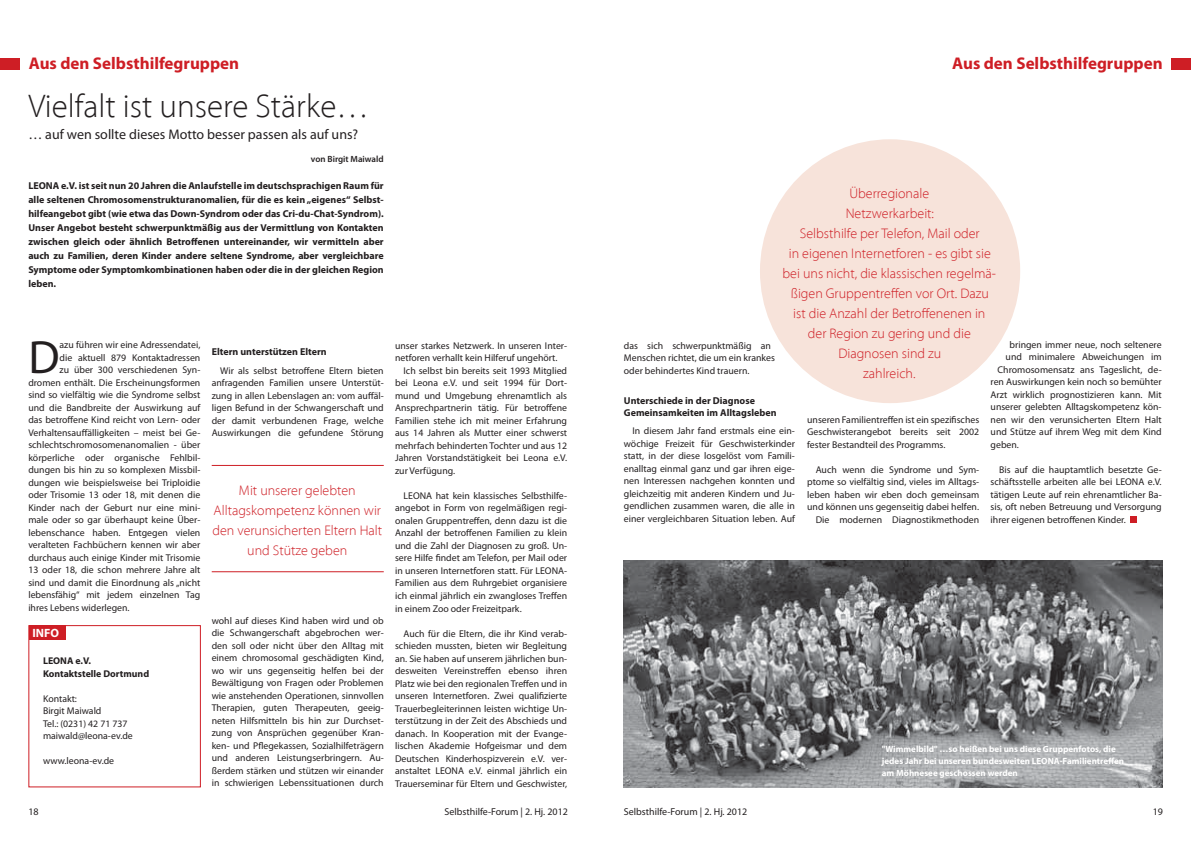
<style>
.page{position:relative;width:1191px;height:842px;background:#fff}
.page>*{position:absolute;margin:0;border:0;box-sizing:border-box;transform-origin:0 0}
.t1{font:46.9px "Myriad Pro";color:#231f20}
.t2{font:300 33px "Myriad Pro";color:#231f20}
.t3{font:700 17px "Myriad Pro";color:#ce1e25}
.t4{font:300 14px/20px "Myriad Pro";color:#ce1e25;text-align:center}
.t5{font:14px "Myriad Pro";color:#231f20}
.t6{font:700 12px "Myriad Pro";color:#fff}
.t7{font:700 10px/14px "Myriad Pro";color:#231f20;text-align:justify}
.t8{font:10px "Myriad Pro";color:#231f20}
.t9{font:9.8px/12.5px "Myriad Pro";color:#231f20;text-align:justify}
.t10{font:700 9.8px/12.5px "Myriad Pro";color:#231f20}
.t11{font:700 9px/12px "Myriad Pro";color:#fff}
.t12{font:600 9px "Myriad Pro";color:#231f20}
</style>
<div class="page">
<img style="left:624px;top:561px;width:538px;height:226px">
<div style="left:28px;top:625px;width:173px;height:162px;border:1px solid #ce1e25"></div>
<div style="left:29px;top:626px;width:37px;height:14px;background:#ce1e25"></div>
<hr style="left:212px;top:465px;width:172px;height:1px;background:#ce1e25">
<hr style="left:212px;top:571px;width:172px;height:1px;background:#ce1e25">
<div style="left:760px;top:139px;width:260px;height:264px;background:#f7e3da;border-radius:50%"></div>
<div style="left:1129px;top:516px;width:7px;height:7px;background:#ce1e25"></div>
<div style="left:0;top:58px;width:20px;height:11px;background:#ce1e25"></div>
<div style="left:1171px;top:58px;width:20px;height:11px;background:#ce1e25"></div>
<h3 class="t3" style="left:29px;top:57px;width:212px">Aus den Selbsthilfegruppen</h3>
<h3 class="t3" style="left:952px;top:57px;width:212px">Aus den Selbsthilfegruppen</h3>
<h2 class="t2" style="left:28px;top:92px;width:342px">Vielfalt ist unsere Stärke…</h2>
<h3 class="t5" style="left:28px;top:129px;width:331px">… auf wen sollte dieses Motto besser passen als auf uns?</h3>
<p class="t12" style="left:311px;top:155px;width:74px">von Birgit Maiwald</p>
<p class="t7" style="left:28px;top:180px;width:357px">LEONA e.V. ist seit nun 20 Jahren die Anlaufstelle im deutschsprachigen Raum für alle seltenen Chromosomenstrukturanomalien, für die es kein „eigenes“ Selbst&shy;hilfeangebot gibt (wie etwa das Down-Syndrom oder das Cri-du-Chat-Syndrom).<br>Unser Angebot besteht schwerpunktmäßig aus der Vermittlung von Kontakten zwischen gleich oder ähnlich Betroffenen untereinander, wir vermitteln aber auch zu Familien, deren Kinder andere seltene Syndrome, aber vergleichbare Symptome oder Symptomkombinationen haben oder die in der gleichen Region leben.</p>
<h1 class="t1" style="left:28px;top:340px;width:33px">D</h1>
<p class="t9" style="left:60px;top:340px;width:142px">azu führen wir eine Adressendatei,</p>
<p class="t9" style="left:60px;top:352px;width:142px">die aktuell 879 Kontaktadressen</p>
<p class="t9" style="left:60px;top:365px;width:142px">zu über 300 verschiedenen Syn-</p>
<p class="t9" style="left:28px;top:377px;width:173px">dromen enthält. Die Erscheinungsformen</p>
<p class="t9" style="left:28px;top:390px;width:173px">sind so vielfältig wie die Syndrome selbst</p>
<p class="t9" style="left:28px;top:402px;width:173px">und die Bandbreite der Auswirkung auf</p>
<p class="t9" style="left:28px;top:415px;width:173px">das betroffene Kind reicht von Lern- oder</p>
<p class="t9" style="left:28px;top:427px;width:173px">Verhaltensauffälligkeiten – meist bei Ge-</p>
<p class="t9" style="left:28px;top:440px;width:173px">schlechtschromosomenanomalien - über</p>
<p class="t9" style="left:28px;top:452px;width:173px">körperliche oder organische Fehlbil-</p>
<p class="t9" style="left:28px;top:465px;width:173px">dungen bis hin zu so komplexen Missbil-</p>
<p class="t9" style="left:28px;top:477px;width:173px">dungen wie beispielsweise bei Triploidie</p>
<p class="t9" style="left:28px;top:490px;width:173px">oder Trisomie 13 oder 18, mit denen die</p>
<p class="t9" style="left:28px;top:502px;width:173px">Kinder nach der Geburt nur eine mini-</p>
<p class="t9" style="left:28px;top:515px;width:173px">male oder so gar überhaupt keine Über-</p>
<p class="t9" style="left:28px;top:527px;width:173px">lebenschance haben. Entgegen vielen</p>
<p class="t9" style="left:28px;top:540px;width:173px">veralteten Fachbüchern kennen wir aber</p>
<p class="t9" style="left:28px;top:552px;width:173px">durchaus auch einige Kinder mit Trisomie</p>
<p class="t9" style="left:28px;top:565px;width:173px">13 oder 18, die schon mehrere Jahre alt</p>
<p class="t9" style="left:28px;top:577px;width:173px">sind und damit die Einordnung als „nicht</p>
<p class="t9" style="left:28px;top:590px;width:173px">lebensfähig“ mit jedem einzelnen Tag</p>
<p class="t9" style="left:28px;top:602px;width:103px">ihres Lebens widerlegen.</p>
<p class="t6" style="left:32px;top:628px;width:28px">INFO</p>
<p class="t10" style="left:43px;top:656px;width:108px">LEONA e.V.<br>Kontaktstelle Dortmund</p>
<p class="t9" style="left:43px;top:693px;width:91px;text-align:left">Kontakt:<br>Birgit Maiwald<br>Tel.: (0231) 42 71 737 maiwald@leona-ev.de</p>
<p class="t9" style="left:43px;top:756px;width:73px">www.leona-ev.de</p>
<p class="t7" style="left:212px;top:346px;width:117px">Eltern unterstützen Eltern</p>
<p class="t9" style="left:212px;top:365px;width:173px;text-indent:9px">Wir als selbst betroffene Eltern bieten anfragenden Familien unsere Unterstüt&shy;zung in allen Lebenslagen an: vom auffäl&shy;ligen Befund in der Schwangerschaft und der damit verbundenen Frage, welche Auswirkungen die gefundene Störung</p>
<h3 class="t4" style="left:212px;top:482px;width:171px">Mit unserer gelebten<br>Alltagskompetenz können wir den verunsicherten Eltern Halt und Stütze geben</h3>
<p class="t9" style="left:212px;top:615px;width:173px">wohl auf dieses Kind haben wird und ob die Schwangerschaft abgebrochen wer&shy;den soll oder nicht über den Alltag mit einem chromosomal geschädigten Kind, wo wir uns gegenseitig helfen bei der Bewältigung von Fragen oder Problemen wie anstehenden Operationen, sinnvollen Therapien, guten Therapeuten, geeig&shy;neten Hilfsmitteln bis hin zur Durchset&shy;zung von Ansprüchen gegenüber Kran&shy;ken- und Pflegekassen, Sozialhilfeträgern und anderen Leistungserbringern. Au&shy;ßerdem stärken und stützen wir einander in schwierigen Lebenssituationen durch</p>
<p class="t9" style="left:395px;top:340px;width:173px">unser starkes Netzwerk. In unseren Inter-</p>
<p class="t9" style="left:395px;top:353px;width:164px">netforen verhallt kein Hilferuf ungehört.</p>
<p class="t9" style="left:403px;top:365px;width:165px">Ich selbst bin bereits seit 1993 Mitglied</p>
<p class="t9" style="left:395px;top:378px;width:173px">bei Leona e.V. und seit 1994 für Dort-</p>
<p class="t9" style="left:395px;top:390px;width:173px">mund und Umgebung ehrenamtlich als</p>
<p class="t9" style="left:395px;top:403px;width:173px">Ansprechpartnerin tätig. Für betroffene</p>
<p class="t9" style="left:395px;top:415px;width:173px">Familien stehe ich mit meiner Erfahrung</p>
<p class="t9" style="left:395px;top:428px;width:173px">aus 14 Jahren als Mutter einer schwerst</p>
<p class="t9" style="left:395px;top:440px;width:173px">mehrfach behinderten Tochter und aus 12</p>
<p class="t9" style="left:395px;top:453px;width:173px">Jahren Vorstandstätigkeit bei Leona e.V.</p>
<p class="t9" style="left:395px;top:465px;width:62px">zur Verfügung.</p>
<p class="t9" style="left:395px;top:490px;width:173px;text-indent:9px">LEONA hat kein klassisches Selbsthilfe&shy;angebot in Form von regelmäßigen regi&shy;onalen Gruppentreffen, denn dazu ist die Anzahl der betroffenen Familien zu klein und die Zahl der Diagnosen zu groß. Un&shy;sere Hilfe findet am Telefon, per Mail oder in unseren Internetforen statt. Für LEONA-Familien aus dem Ruhrgebiet organisiere ich einmal jährlich ein zwangloses Treffen in einem Zoo oder Freizeitpark.</p>
<p class="t9" style="left:395px;top:628px;width:173px;text-indent:9px">Auch für die Eltern, die ihr Kind verab&shy;schieden mussten, bieten wir Begleitung an. Sie haben auf unserem jährlichen bun&shy;desweiten Vereinstreffen ebenso ihren Platz wie bei den regionalen Treffen und in unseren Internetforen. Zwei qualifizierte Trauerbegleiterinnen leisten wichtige Un&shy;terstützung in der Zeit des Abschieds und danach. In Kooperation mit der Evange&shy;lischen Akademie Hofgeismar und dem Deutschen Kinderhospizverein e.V. ver&shy;anstaltet LEONA e.V. einmal jährlich ein Trauerseminar für Eltern und Geschwister,</p>
<p class="t4" style="left:782px;top:184px;width:215px">Überregionale<br>Netzwerkarbeit:<br>Selbsthilfe per Telefon, Mail oder<br>in eigenen Internetforen - es gibt sie bei uns nicht, die klassischen regelmä&shy;ßigen Gruppentreffen vor Ort. Dazu ist die Anzahl der Betroffenenen in der Region zu gering und die<br>Diagnosen sind zu<br>zahlreich.</p>
<p class="t9" style="left:1009px;top:339px;width:153px">bringen immer neue, noch seltenere</p>
<p class="t9" style="left:1005px;top:352px;width:157px">und minimalere Abweichungen im</p>
<p class="t9" style="left:997px;top:364px;width:166px">Chromosomensatz ans Tageslicht, de-</p>
<p class="t9" style="left:990px;top:377px;width:172px">ren Auswirkungen kein noch so bemühter</p>
<p class="t9" style="left:990px;top:389px;width:172px">Arzt wirklich prognostizieren kann. Mit</p>
<p class="t9" style="left:990px;top:402px;width:172px">unserer gelebten Alltagskompetenz kön-</p>
<p class="t9" style="left:990px;top:414px;width:172px">nen wir den verunsicherten Eltern Halt</p>
<p class="t9" style="left:990px;top:427px;width:173px">und Stütze auf ihrem Weg mit dem Kind</p>
<p class="t9" style="left:990px;top:439px;width:30px">geben.</p>
<p class="t9" style="left:990px;top:464px;width:173px;text-indent:9px">Bis auf die hauptamtlich besetzte Ge&shy;schäftsstelle arbeiten alle bei LEONA e.V. tätigen Leute auf rein ehrenamtlicher Ba&shy;sis, oft neben Betreuung und Versorgung ihrer eigenen betroffenen Kinder.</p>
<p class="t9" style="left:624px;top:340px;width:153px;text-align:left">das sich schwerpunktmäßig an<br>Menschen richtet, die um ein krankes oder behindertes Kind trauern.</p>
<p class="t7" style="left:624px;top:396px;width:154px;line-height:12px">Unterschiede in der Diagnose<br>Gemeinsamkeiten im Alltagsleben</p>
<p class="t9" style="left:624px;top:426px;width:173px;text-indent:9px">In diesem Jahr fand erstmals eine ein&shy;wöchige Freizeit für Geschwisterkinder statt, in der diese losgelöst vom Famili&shy;enalltag einmal ganz und gar ihren eige&shy;nen Interessen nachgehen konnten und gleichzeitig mit anderen Kindern und Ju&shy;gendlichen zusammen waren, die alle in einer vergleichbaren Situation leben. Auf</p>
<p class="t9" style="left:807px;top:414px;width:173px">unseren Familientreffen ist ein spezifisches Geschwisterangebot bereits seit 2002 fester Bestandteil des Programms.</p>
<p class="t9" style="left:807px;top:464px;width:173px;text-align:right">Auch wenn die Syndrome und Sym&shy;ptome so vielfältig sind, vieles im Alltags&shy;leben haben wir eben doch gemeinsam und können uns gegenseitig dabei helfen.<br>Die modernen Diagnostikmethoden</p>
<p class="t11" style="left:882px;top:743px;width:244px">"Wimmelbild" …so heißen bei uns diese Gruppenfotos, die jedes Jahr bei unseren bundesweiten LEONA-Familientreffen am Möhnesee geschossen werden</p>
<p class="t8" style="left:28px;top:808px;width:12px">18</p>
<p class="t8" style="left:444px;top:808px;width:125px">Selbsthilfe-Forum | 2. Hj. 2012</p>
<p class="t8" style="left:624px;top:808px;width:125px">Selbsthilfe-Forum | 2. Hj. 2012</p>
<p class="t8" style="left:1152px;top:808px;width:12px">19</p>
</div>
